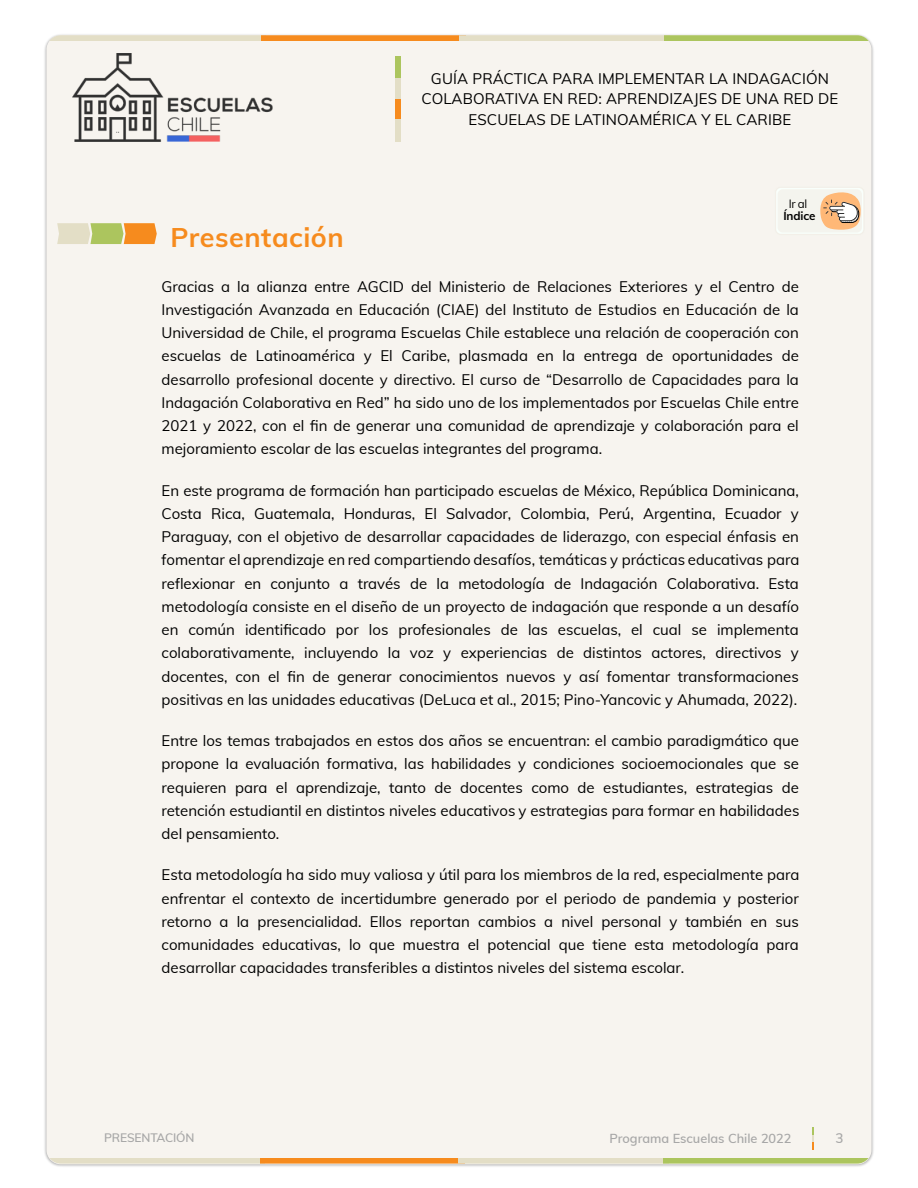
<style>
.page{position:relative;width:918px;height:1188px;background:#fff}
.page>*{position:absolute;margin:0;border:0;box-sizing:border-box;transform-origin:0 0}
.t1{font:700 27px "Muli";letter-spacing:.02em;color:#f68b1e}
.t2{font:15px/23.2px "Muli";color:#000;text-align:justify}
.t3{font:600 13.5px "Muli";color:#a7a7a7}
.t4{font:600 12.75px "Muli";color:#a7a7a7}
.t5{font:600 12px "Muli";letter-spacing:-.01em;color:#a7a7a7}
.t6{font:700 11.7px "Muli";letter-spacing:-.01em;color:#000}
.t7{font:11.7px "Muli";color:#000}
</style>
<div class="page">
<div style="left:46px;top:35px;width:826px;height:1129px;background:#f7f4ef;border-radius:14px"></div>
<div style="left:46px;top:35px;width:220px;height:5px;background:#e3dec6"></div>
<div style="left:261px;top:35px;width:204px;height:5px;background:#f68b1e"></div>
<div style="left:459px;top:35px;width:211px;height:5px;background:#e3dec6"></div>
<div style="left:664px;top:35px;width:208px;height:5px;background:#acc55e"></div>
<div style="left:46px;top:1159px;width:219px;height:5px;background:#e3dec6"></div>
<div style="left:260px;top:1159px;width:205px;height:5px;background:#f68b1e"></div>
<div style="left:458px;top:1159px;width:211px;height:5px;background:#e3dec6"></div>
<div style="left:663px;top:1159px;width:208px;height:5px;background:#acc55e"></div>
<div style="left:396px;top:119px;width:5px;height:22px;background:#e3dec6"></div>
<div style="left:396px;top:98px;width:5px;height:21px;background:#f68b1e"></div>
<div style="left:396px;top:78px;width:5px;height:21px;background:#e3dec6"></div>
<div style="left:396px;top:57px;width:5px;height:21px;background:#acc55e"></div>
<img style="left:72px;top:53px;width:201px;height:88px">
<svg style="left:812px;top:1127px;width:2px;height:23px"></svg>
<svg style="left:57px;top:223px;width:100px;height:21px;background:#d9be75"></svg>
<svg style="left:777px;top:188px;width:86px;height:45px"></svg>
<p class="t2" style="left:421px;top:68px;width:419px;line-height:20.5px;text-align:center">GUÍA PRÁCTICA PARA IMPLEMENTAR LA INDAGACIÓN<br>COLABORATIVA EN RED: APRENDIZAJES DE UNA RED DE<br>ESCUELAS DE LATINOAMÉRICA Y EL CARIBE</p>
<h1 class="t1" style="left:171px;top:219px;width:175px">Presentación</h1>
<p class="t7" style="left:789px;top:196px;width:20px">Ir al</p>
<p class="t6" style="left:783px;top:208px;width:34px">Índice</p>
<p class="t2" style="left:162px;top:274px;width:639px">Gracias a la alianza entre AGCID del Ministerio de Relaciones Exteriores y el Centro de Investigación Avanzada en Educación (CIAE) del Instituto de Estudios en Educación de la Universidad de Chile, el programa Escuelas Chile establece una relación de cooperación con escuelas de Latinoamérica y El Caribe, plasmada en la entrega de oportunidades de desarrollo profesional docente y directivo. El curso de “Desarrollo de Capacidades para la Indagación Colaborativa en Red” ha sido uno de los implementados por Escuelas Chile entre 2021 y 2022, con el fin de generar una comunidad de aprendizaje y colaboración para el mejoramiento escolar de las escuelas integrantes del programa.</p>
<p class="t2" style="left:162px;top:478px;width:639px">En este programa de formación han participado escuelas de México, República Dominicana, Costa Rica, Guatemala, Honduras, El Salvador, Colombia, Perú, Argentina, Ecuador y Paraguay, con el objetivo de desarrollar capacidades de liderazgo, con especial énfasis en fomentar el aprendizaje en red compartiendo desafíos, temáticas y prácticas educativas para reflexionar en conjunto a través de la metodología de Indagación Colaborativa. Esta metodología consiste en el diseño de un proyecto de indagación que responde a un desafío en común identificado por los profesionales de las escuelas, el cual se implementa colaborativamente, incluyendo la voz y experiencias de distintos actores, directivos y docentes, con el fin de generar conocimientos nuevos y así fomentar transformaciones positivas en las unidades educativas (DeLuca et al., 2015; Pino-Yancovic y Ahumada, 2022).</p>
<p class="t2" style="left:162px;top:729px;width:640px">Entre los temas trabajados en estos dos años se encuentran: el cambio paradigmático que propone la evaluación formativa, las habilidades y condiciones socioemocionales que se requieren para el aprendizaje, tanto de docentes como de estudiantes, estrategias de retención estudiantil en distintos niveles educativos y estrategias para formar en habilidades del pensamiento.</p>
<p class="t2" style="left:162px;top:863px;width:639px">Esta metodología ha sido muy valiosa y útil para los miembros de la red, especialmente para enfrentar el contexto de incertidumbre generado por el periodo de pandemia y posterior retorno a la presencialidad. Ellos reportan cambios a nivel personal y también en sus comunidades educativas, lo que muestra el potencial que tiene esta metodología para desarrollar capacidades transferibles a distintos niveles del sistema escolar.</p>
<p class="t5" style="left:104px;top:1130px;width:92px">PRESENTACIÓN</p>
<p class="t4" style="left:610px;top:1130px;width:184px">Programa Escuelas Chile 2022</p>
<p class="t3" style="left:836px;top:1130px;width:10px">3</p>
</div>
